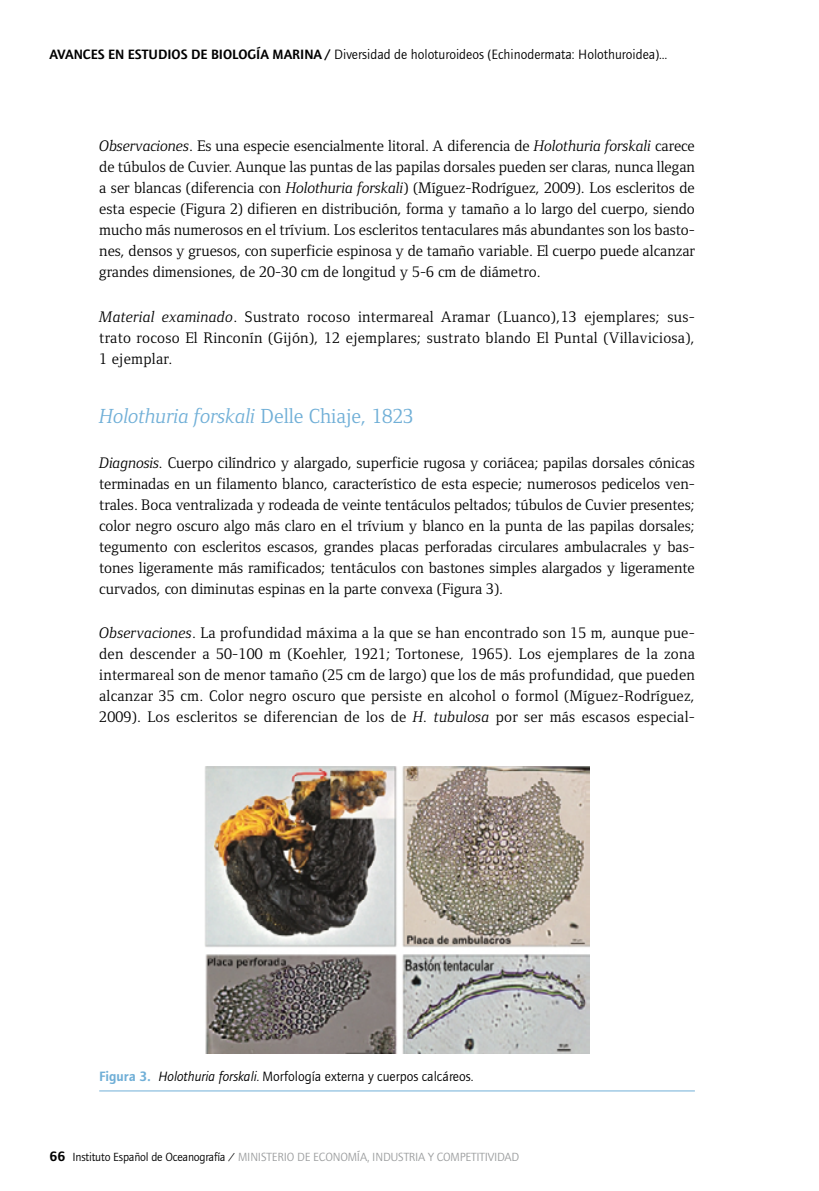
<style>
.page{position:relative;width:819px;height:1191px;background:#fff}
.page>*{position:absolute;margin:0;border:0;box-sizing:border-box;transform-origin:0 0}
._03_Ladillo{font:italic 21px "Foundry Form Serif";color:#70afd7}
._00_Texto_general{font:15.75px/21px "Foundry Form Serif";color:#000;text-align:justify}
._04_Pies_de_foto{font:14px "Foundry Journal";color:#000}
.t1{font:12.25px "Foundry Journal";letter-spacing:-.015em;color:#9c9e9f}
.s1{font-weight:600}
.s2{font-style:italic}
.s3{font-style:normal}
.s4{font-weight:600;color:#70afd7}
.s5{font-weight:600;font-size:14px;color:#000}
.s6{color:#000}
</style>
<div class="page">
<hr style="left:99px;top:1090px;width:595px;height:1px;background:#70afd7">
<img style="left:205px;top:766px;width:384px;height:287px">
<p class="_04_Pies_de_foto" style="left:50px;top:47px;width:619px"><span class="s1">AVANCES EN ESTUDIOS DE BIOLOGÍA MARINA/</span>Diversidad de holoturoideos (Echinodermata: Holothuroidea)…</p>
<p class="_00_Texto_general" style="left:99px;top:136px;width:597px"><span class="s2">Observaciones</span>. Es una especie esencialmente litoral. A diferencia de <span class="s2">Holothuria forskali</span> carece de túbulos de Cuvier. Aunque las puntas de las papilas dorsales pueden ser claras, nunca llegan a ser blancas (diferencia con <span class="s2">Holothuria forskali</span>) (Míguez-Rodríguez, 2009). Los escleritos de esta especie (Figura 2) difieren en distribución, forma y tamaño a lo largo del cuerpo, siendo mucho más numerosos en el trívium. Los escleritos tentaculares más abundantes son los basto&shy;nes, densos y gruesos, con superficie espinosa y de tamaño variable. El cuerpo puede alcanzar grandes dimensiones, de 20-30 cm de longitud y 5-6 cm de diámetro.</p>
<p class="_00_Texto_general" style="left:99px;top:306px;width:597px"><span class="s2">Material examinado</span>. Sustrato rocoso intermareal Aramar (Luanco),13 ejemplares; sus&shy;trato rocoso El Rinconín (Gijón), 12 ejemplares; sustrato blando El Puntal (Villaviciosa), 1 ejemplar.</p>
<p class="_03_Ladillo" style="left:99px;top:405px;width:316px">Holothuria forskali <span class="s3">Delle Chiaje, 1823</span></p>
<p class="_00_Texto_general" style="left:99px;top:452px;width:597px"><span class="s2">Diagnosis.</span> Cuerpo cilíndrico y alargado, superficie rugosa y coriácea; papilas dorsales cónicas terminadas en un filamento blanco, característico de esta especie; numerosos pedicelos ven&shy;trales. Boca ventralizada y rodeada de veinte tentáculos peltados; túbulos de Cuvier presentes; color negro oscuro algo más claro en el trívium y blanco en la punta de las papilas dorsales; tegumento con escleritos escasos, grandes placas perforadas circulares ambulacrales y bas&shy;tones ligeramente más ramificados; tentáculos con bastones simples alargados y ligeramente curvados, con diminutas espinas en la parte convexa (Figura 3).</p>
<p class="_00_Texto_general" style="left:99px;top:622px;width:597px"><span class="s2">Observaciones</span>. La profundidad máxima a la que se han encontrado son 15 m, aunque pue&shy;den descender a 50-100 m (Koehler, 1921; Tortonese, 1965). Los ejemplares de la zona intermareal son de menor tamaño (25 cm de largo) que los de más profundidad, que pueden alcanzar 35 cm. Color negro oscuro que persiste en alcohol o formol (Míguez-Rodríguez, 2009). Los escleritos se diferencian de los de <span class="s2">H. tubulosa</span> por ser más escasos especial-</p>
<p class="_04_Pies_de_foto" style="left:99px;top:1068px;width:375px"><span class="s4">Figura 3.</span> <span class="s2">Holothuria forskali.</span> Morfología externa y cuerpos calcáreos.</p>
<p class="t1" style="left:50px;top:1149px;width:471px"><span class="s5">66</span> <span class="s6">Instituto Español de Oceanografía /</span> MINISTERIO DE ECONOMÍA, INDUSTRIA Y COMPETITIVIDAD</p>
</div>
